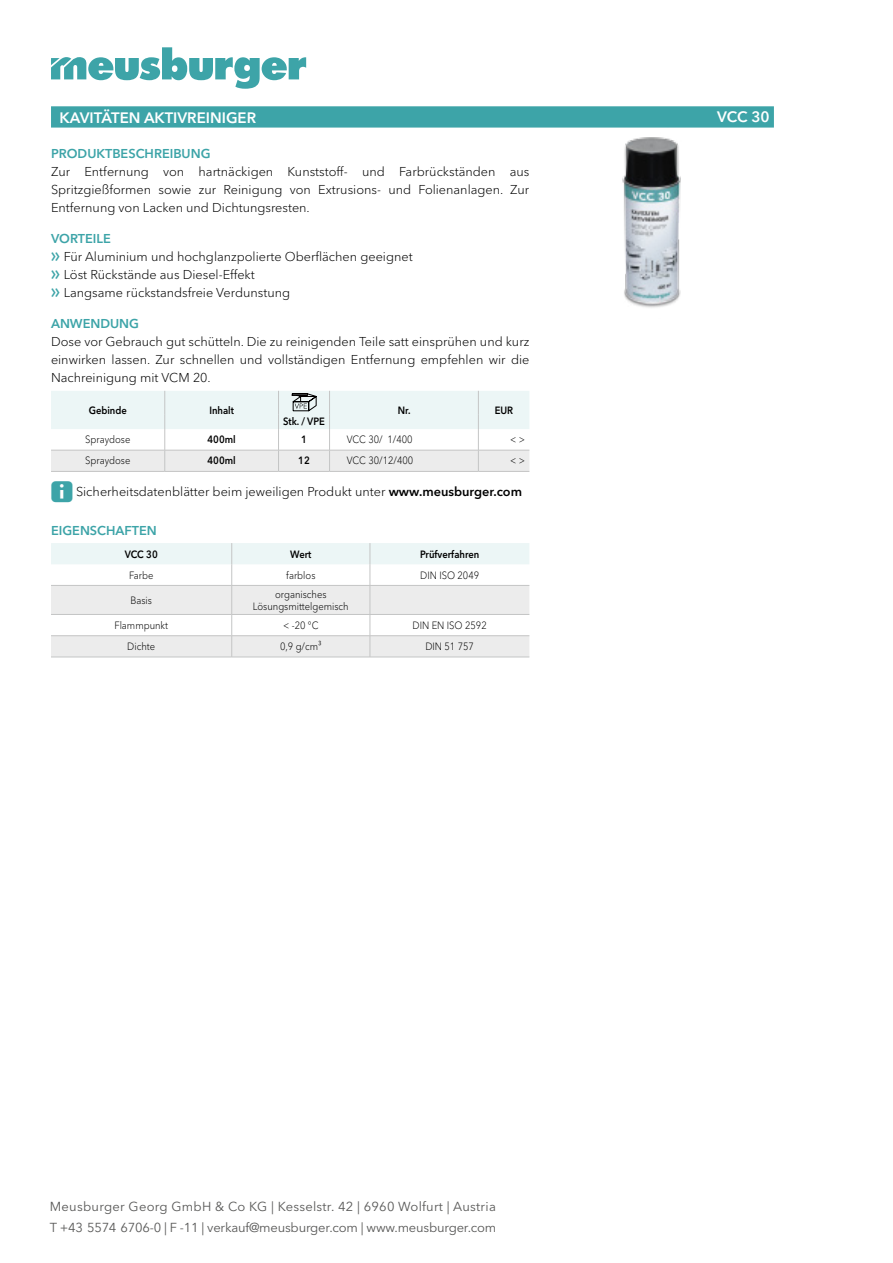
<style>
.page{position:relative;width:893px;height:1263px;background:#fff}
.page>*{position:absolute;margin:0;border:0;box-sizing:border-box;transform-origin:0 0}
.t1{font:600 15px "Avenir Next W1 G";color:#fff}
.t2{font:12.9px/20.7px "Avenir Next W1 G";letter-spacing:-.005em;color:#585857}
.t3{font:300 12.75px/18px "Avenir Next W1 G";color:#000;text-align:justify}
.t4{font:600 12.75px "Avenir Next W1 G";color:#3da4a8}
.t5{font:300 10.5px/12.6px "Avenir Next W1 G";color:#000;text-align:center;scale:.9 1}
.t6{font:600 10.5px "Avenir Next W1 G";color:#000;scale:.9 1}
.s1{font-weight:600;color:#3da4a8}
.s2{font-family:"Meusburger Sonderzeichen";font-weight:400;color:#3da4a8}
.s3{font-weight:600}
</style>
<div class="page">
<svg style="left:51px;top:47px;width:255px;height:42px"></svg>
<svg style="left:51px;top:106px;width:723px;height:22px;background:#43a7aa"></svg>
<hr style="left:51px;top:471px;width:114px;height:1px;background:#c4c5c5">
<hr style="left:165px;top:471px;width:114px;height:1px;background:#c4c5c5">
<hr style="left:279px;top:471px;width:51px;height:1px;background:#c4c5c5">
<hr style="left:330px;top:471px;width:148px;height:1px;background:#c4c5c5">
<hr style="left:478px;top:471px;width:51px;height:1px;background:#c4c5c5">
<svg style="left:51px;top:391px;width:478px;height:80px"></svg>
<img style="left:622px;top:137px;width:59px;height:171px">
<svg style="left:51px;top:543px;width:478px;height:114px"></svg>
<hr style="left:51px;top:657px;width:181px;height:1px;background:#c4c5c5">
<hr style="left:232px;top:657px;width:138px;height:1px;background:#c4c5c5">
<hr style="left:370px;top:657px;width:159px;height:1px;background:#c4c5c5">
<p class="t1" style="left:60px;top:108px;width:198px">KAVITÄTEN AKTIVREINIGER</p>
<p class="t1" style="left:717px;top:108px;width:54px">VCC 30</p>
<p class="t4" style="left:51px;top:146px;width:161px">PRODUKTBESCHREIBUNG</p>
<p class="t3" style="left:51px;top:163px;width:480px">Zur Entfernung von hartnäckigen Kunststoff- und Farbrückständen aus Spritzgießformen sowie zur Reinigung von Extrusions- und Folienanlagen. Zur Entfernung von Lacken und Dichtungsresten.</p>
<p class="t3" style="left:51px;top:230px;width:363px;text-align:left"><span class="s1">VORTEILE<br></span><span class="s2">f</span> Für Aluminium und hochglanzpolierte Oberflächen geeignet <span class="s2">f</span> Löst Rückstände aus Diesel-Effekt<br><span class="s2">f</span> Langsame rückstandsfreie Verdunstung</p>
<p class="t4" style="left:51px;top:316px;width:90px">ANWENDUNG</p>
<p class="t3" style="left:51px;top:333px;width:480px">Dose vor Gebrauch gut schütteln. Die zu reinigenden Teile satt einsprühen und kurz einwirken lassen. Zur schnellen und vollständigen Entfernung empfehlen wir die Nachreinigung mit VCM 20.</p>
<p class="t6" style="left:89px;top:404px;width:44px">Gebinde</p>
<p class="t6" style="left:209px;top:404px;width:29px">Inhalt</p>
<p class="t6" style="left:398px;top:404px;width:16px">Nr.</p>
<p class="t6" style="left:495px;top:404px;width:22px">EUR</p>
<p class="t6" style="left:283px;top:414px;width:48px">Stk. / VPE</p>
<p class="t5" style="left:85px;top:433px;width:52px">Spraydose</p>
<p class="t6" style="left:208px;top:433px;width:33px">400ml</p>
<p class="t6" style="left:301px;top:433px;width:8px">1</p>
<p class="t5" style="left:347px;top:433px;width:75px">VCC 30/ 1/400</p>
<p class="t5" style="left:510px;top:433px;width:18px">&lt; &gt;</p>
<p class="t5" style="left:85px;top:454px;width:52px">Spraydose</p>
<p class="t6" style="left:208px;top:454px;width:33px">400ml</p>
<p class="t6" style="left:298px;top:454px;width:14px">12</p>
<p class="t5" style="left:347px;top:454px;width:75px">VCC 30/12/400</p>
<p class="t5" style="left:510px;top:454px;width:18px">&lt; &gt;</p>
<p class="t3" style="left:51px;top:483px;width:473px"><span class="s2">E</span> Sicherheitsdatenblätter beim jeweiligen Produkt unter <span class="s3">www.meusburger.com</span></p>
<p class="t4" style="left:51px;top:523px;width:107px">EIGENSCHAFTEN</p>
<p class="t6" style="left:125px;top:548px;width:38px">VCC 30</p>
<p class="t6" style="left:290px;top:548px;width:25px">Wert</p>
<p class="t6" style="left:420px;top:548px;width:67px">Prüfverfahren</p>
<p class="t5" style="left:129px;top:569px;width:29px">Farbe</p>
<p class="t5" style="left:286px;top:569px;width:34px">farblos</p>
<p class="t5" style="left:420px;top:569px;width:67px">DIN ISO 2049</p>
<p class="t5" style="left:131px;top:594px;width:25px">Basis</p>
<p class="t5" style="left:253px;top:588px;width:108px">organisches<br>Lösungsmittelgemisch</p>
<p class="t5" style="left:114px;top:619px;width:61px">Flammpunkt</p>
<p class="t5" style="left:283px;top:619px;width:41px">&lt; -20 °C</p>
<p class="t5" style="left:412px;top:619px;width:84px">DIN EN ISO 2592</p>
<p class="t5" style="left:127px;top:640px;width:33px">Dichte</p>
<p class="t5" style="left:280px;top:640px;width:48px">0,9 g/cm³</p>
<p class="t5" style="left:425px;top:640px;width:56px">DIN 51 757</p>
<p class="t2" style="left:50px;top:1196px;width:448px">Meusburger Georg GmbH &amp; Co KG | Kesselstr. 42 | 6960 Wolfurt | Austria<br>T +43 5574 6706-0 | F -11 | verkauf@meusburger.com | www.meusburger.com</p>
</div>
